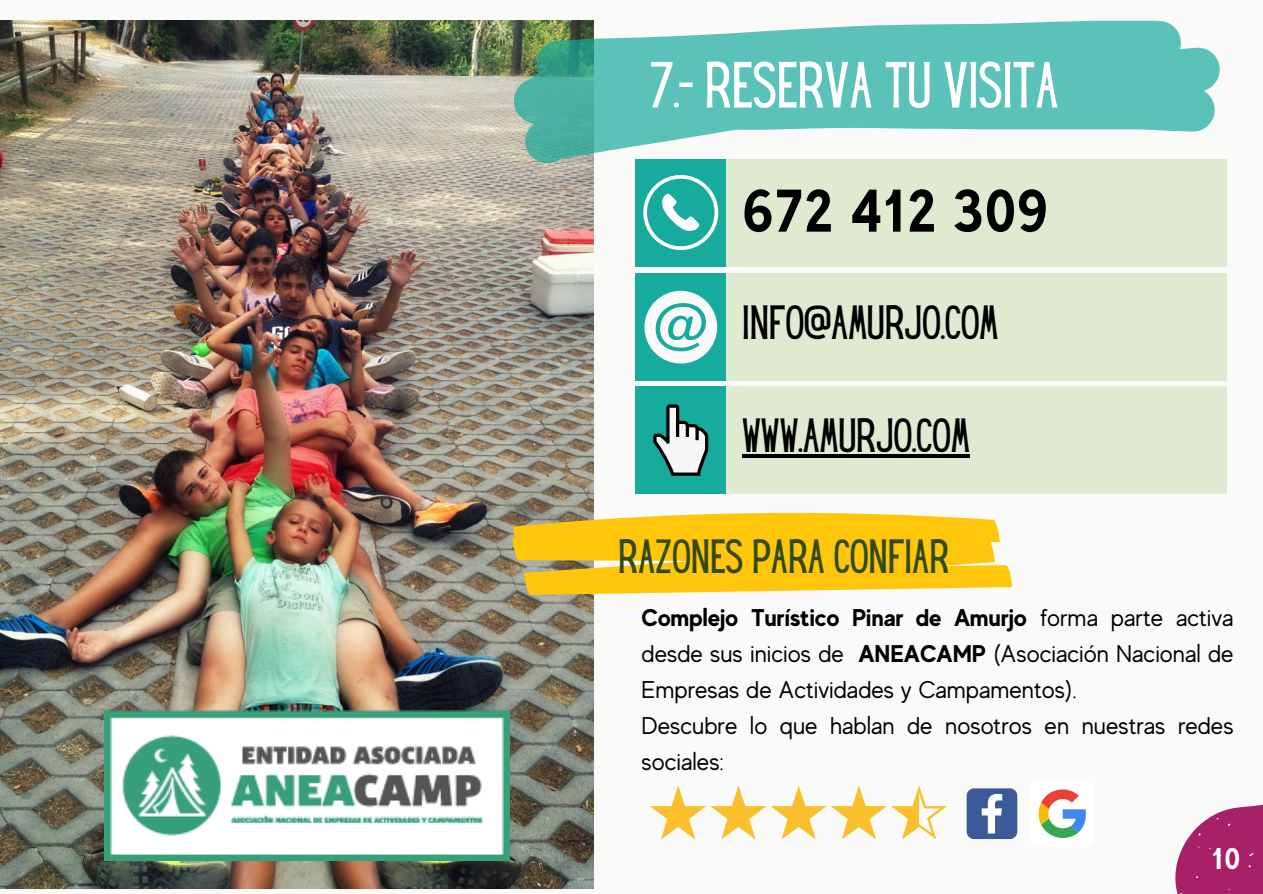
<style>
.page{position:relative;width:1263px;height:894px;background:#fff}
.page>*{position:absolute;margin:0;border:0;box-sizing:border-box;transform-origin:0 0}
.t1{font:700 60px "MADE Evolve Sans";color:#000}
.t2{font:57px "Hey Gotcha";color:#fff}
.t3{font:42px "Hey Gotcha";color:#000}
.t4{font:42px "Hey Gotcha";color:#334914}
.t5{font:700 30px "MADE Evolve Sans";color:#fff}
.t6{font:24.15px/36px "MADE Evolve Sans";color:#000}
.s1{font-weight:700}
</style>
<div class="page">
<div style="left:0;top:0;width:1263px;height:893px;background:#fafaf9"></div>
<svg style="left:1175px;top:804px;width:88px;height:89px"></svg>
<img style="left:0;top:20px;width:593px;height:868px">
<svg style="left:513px;top:20px;width:707px;height:143px;fill:#5ac2b8"></svg>
<img style="left:105px;top:710px;width:405px;height:150px">
<div style="left:726px;top:159px;width:500px;height:107px;background:#dfead0"></div>
<div style="left:636px;top:159px;width:90px;height:107px;background:#16ab9c"></div>
<svg style="left:643px;top:175px;width:75px;height:75px"></svg>
<svg style="left:650px;top:785px;width:297px;height:54px"></svg>
<svg style="left:967px;top:788px;width:50px;height:50px"></svg>
<svg style="left:1038px;top:789px;width:48px;height:49px"></svg>
<div style="left:726px;top:273px;width:500px;height:108px;background:#dfead0"></div>
<div style="left:636px;top:273px;width:90px;height:108px;background:#16ab9c"></div>
<svg style="left:644px;top:291px;width:73px;height:72px"></svg>
<div style="left:726px;top:386px;width:500px;height:107px;background:#dfead0"></div>
<div style="left:636px;top:386px;width:90px;height:107px;background:#16ab9c"></div>
<svg style="left:653px;top:404px;width:55px;height:71px"></svg>
<hr style="left:742px;top:454px;width:228px;height:3px;background:#000">
<svg style="left:512px;top:508px;width:501px;height:86px;background:#f7c932"></svg>
<h2 class="t2" style="left:650px;top:51px;width:410px">7.- RESERVA TU VISITA</h2>
<h1 class="t1" style="left:742px;top:172px;width:308px">672 412 309</h1>
<h3 class="t3" style="left:742px;top:297px;width:258px">INFO@AMURJO.COM</h3>
<h3 class="t3" style="left:742px;top:410px;width:229px">WWW.AMURJO.COM</h3>
<h3 class="t4" style="left:618px;top:531px;width:332px">RAZONES PARA CONFIAR</h3>
<p class="t6" style="left:642px;top:599px;width:594px"><span class="s1">Complejo Turístico Pinar de Amurjo</span> forma parte activa desde sus inicios de <span class="s1">ANEACAMP</span> (Asociación Nacional de Empresas de Actividades y Campamentos).<br>Descubre lo que hablan de nosotros en nuestras redes sociales:</p>
<p class="t5" style="left:1212px;top:839px;width:30px">10</p>
</div>
